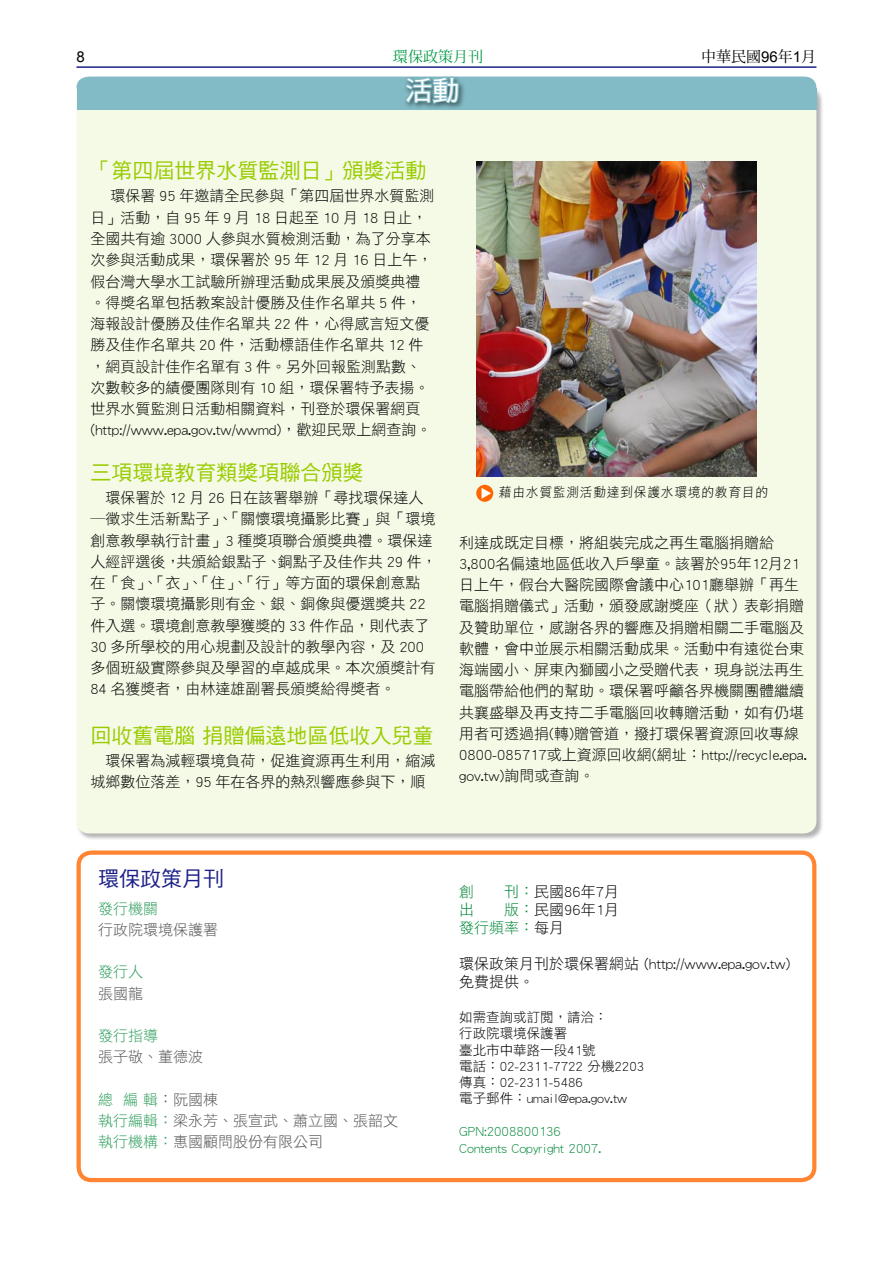
<style>
.page{position:relative;width:893px;height:1263px;background:#fff}
.page>*{position:absolute;margin:0;border:0;box-sizing:border-box;transform-origin:0 0}
.t1{font:27px "DF Hei Std W5";color:#fff}
.t2{font:21px "DF Hei Std W5";color:#9c0}
.t3{font:21px "DF Hei Std W5";color:#1d2088}
.t4{font:15px/21.3px "DF Hei Std W3";color:#000}
.t5{font:15px/21.3px "DF Hei Std W3";color:#565454}
.t6{font:15px "DF Hei Std W3";color:#309e5d}
.t7{font:15px "Koz Min Pro";color:#000}
.t8{font:15px "Koz Min Pro";color:#094}
.t9{font:13.5px/16.2px "DF Hei Std W3";color:#000}
.t10{font:13.5px/17px "DF Hei Std W3";color:#008737}
.t11{font:13.05px "DF Hei Std W3";color:#000;scale:.95 1}
.s1{font-family:"Arial"}
.s2{color:#309e5d}
.s3{color:#008737}
</style>
<div class="page">
<hr style="left:76px;top:66px;width:740px;height:2px;background:#1d2088">
<div style="left:76px;top:84px;width:748px;height:757px;background:#000;opacity:.3"></div>
<div style="left:77px;top:85px;width:739px;height:748px;background:#f5fae6;border-radius:13px"></div>
<div style="left:77px;top:88px;width:739px;height:21px;background:#82bbc5"></div>
<div style="left:403px;top:74px;width:63px;height:37px;background:#000;opacity:.5"></div>
<svg style="left:77px;top:75px;width:739px;height:30px"></svg>
<svg style="left:476px;top:485px;width:17px;height:17px"></svg>
<svg style="left:482px;top:488px;width:9px;height:11px"></svg>
<div style="left:77px;top:850px;width:739px;height:332px;border:4px solid #ff8533;border-radius:13px"></div>
<img style="left:476px;top:162px;width:281px;height:314px">
<p class="t8" style="left:393px;top:46px;width:91px">環保政策月刊</p>
<p class="t7" style="left:701px;top:46px;width:117px">中華民國<span class="s1">96</span>年<span class="s1">1</span>月</p>
<h1 class="t1" style="left:405px;top:75px;width:55px">活動</h1>
<h2 class="t2" style="left:90px;top:159px;width:338px">「第四屆世界水質監測日」頒獎活動</h2>
<p class="t4" style="left:90px;top:185px;width:345px;text-indent:20px">環保署 95 年邀請全民參與「第四屆世界水質監測日」活動，自 95 年 9 月 18 日起至 10 月 18 日止，全國共有逾 3000 人參與水質檢測活動，為了分享本次參與活動成果，環保署於 95 年 12 月 16 日上午，假台灣大學水工試驗所辦理活動成果展及頒獎典禮。得獎名單包括教案設計優勝及佳作名單共 5 件，海報設計優勝及佳作名單共 22 件，心得感言短文優勝及佳作名單共 20 件，活動標語佳作名單共 12 件，網頁設計佳作名單有 3 件。另外回報監測點數、次數較多的績優團隊則有 10 組，環保署特予表揚。世界水質監測日活動相關資料，刊登於環保署網頁(http://www.epa.gov.tw/wwmd)，歡迎民眾上網查詢。</p>
<h2 class="t2" style="left:90px;top:461px;width:275px">三項環境教育類獎項聯合頒獎</h2>
<p class="t4" style="left:90px;top:487px;width:348px;text-indent:15px">環保署於 12 月 26 日在該署舉辦「尋找環保達人─徵求生活新點子」、「關懷環境攝影比賽」與「環境創意教學執行計畫」3 種獎項聯合頒獎典禮。環保達人經評選後，共頒給銀點子、銅點子及佳作共 29 件，在「食」、「衣」、「住」、「行」等方面的環保創意點子。關懷環境攝影則有金、銀、銅像與優選獎共 22件入選。環境創意教學獲獎的 33 件作品，則代表了<br>30 多所學校的用心規劃及設計的教學內容，及 200多個班級實際參與及學習的卓越成果。本次頒獎計有<br>84 名獲獎者，由林達雄副署長頒獎給得獎者。</p>
<h2 class="t2" style="left:90px;top:724px;width:344px">回收舊電腦 捐贈偏遠地區低收入兒童</h2>
<p class="t4" style="left:90px;top:750px;width:347px;text-indent:15px">環保署為減輕環境負荷，促進資源再生利用，縮減城鄉數位落差，95 年在各界的熱烈響應參與下，順</p>
<p class="t11" style="left:499px;top:491px;width:284px;rotate:-3deg">藉由水質監測活動達到保護水環境的教育目的</p>
<p class="t4" style="left:459px;top:531px;width:349px">利達成既定目標，將組裝完成之再生電腦捐贈給<br>3,800名偏遠地區低收入戶學童。該署於95年12月21日上午，假台大醫院國際會議中心101廳舉辦「再生電腦捐贈儀式」活動，頒發感謝獎座（狀）表彰捐贈及贊助單位，感謝各界的響應及捐贈相關二手電腦及軟體，會中並展示相關活動成果。活動中有遠從台東海端國小、屏東內獅國小之受贈代表，現身說法再生電腦帶給他們的幫助。環保署呼籲各界機關團體繼續共襄盛舉及再支持二手電腦回收轉贈活動，如有仍堪用者可透過捐(轉)贈管道，撥打環保署資源回收專線<br>0800-085717或上資源回收網(網址：http://recycle.epa. gov.tw)詢問或查詢。</p>
<h2 class="t3" style="left:98px;top:867px;width:127px">環保政策月刊</h2>
<p class="t6" style="left:98px;top:900px;width:61px">發行機關</p>
<p class="t5" style="left:98px;top:918px;width:121px">行政院環境保護署</p>
<p class="t6" style="left:98px;top:964px;width:46px">發行人</p>
<p class="t5" style="left:98px;top:982px;width:46px">張國龍</p>
<p class="t6" style="left:98px;top:1027px;width:61px">發行指導</p>
<p class="t5" style="left:98px;top:1046px;width:106px">張子敬、董德波</p>
<p class="t5" style="left:98px;top:1088px;width:301px"><span class="s2">總 編 輯</span>：阮國棟<br><span class="s2">執行編輯：</span>梁永芳、張宣武、蕭立國、張韶文<span class="s2">執行機構：</span>惠國顧問股份有限公司</p>
<p class="t4" style="left:459px;top:883px;width:161px;line-height:18px;text-align:justify"><span class="s3">創　　刊：</span>民國86年7月<span class="s3">出　　版：</span>民國96年1月<span class="s3">發行頻率：</span>每月</p>
<p class="t4" style="left:459px;top:955px;width:333px;line-height:18px">環保政策月刊於環保署網站 (http://www.epa.gov.tw)免費提供。</p>
<p class="t9" style="left:459px;top:1009px;width:186px">如需查詢或訂閱，請洽：<br>行政院環境保護署<br>臺北市中華路一段41號<br>電話：02-2311-7722 分機2203傳真：02-2311-5486<br>電子郵件：umail@epa.gov.tw</p>
<p class="t10" style="left:459px;top:1122px;width:143px">GPN:2008800136<br>Contents Copyright 2007.</p>
</div>
